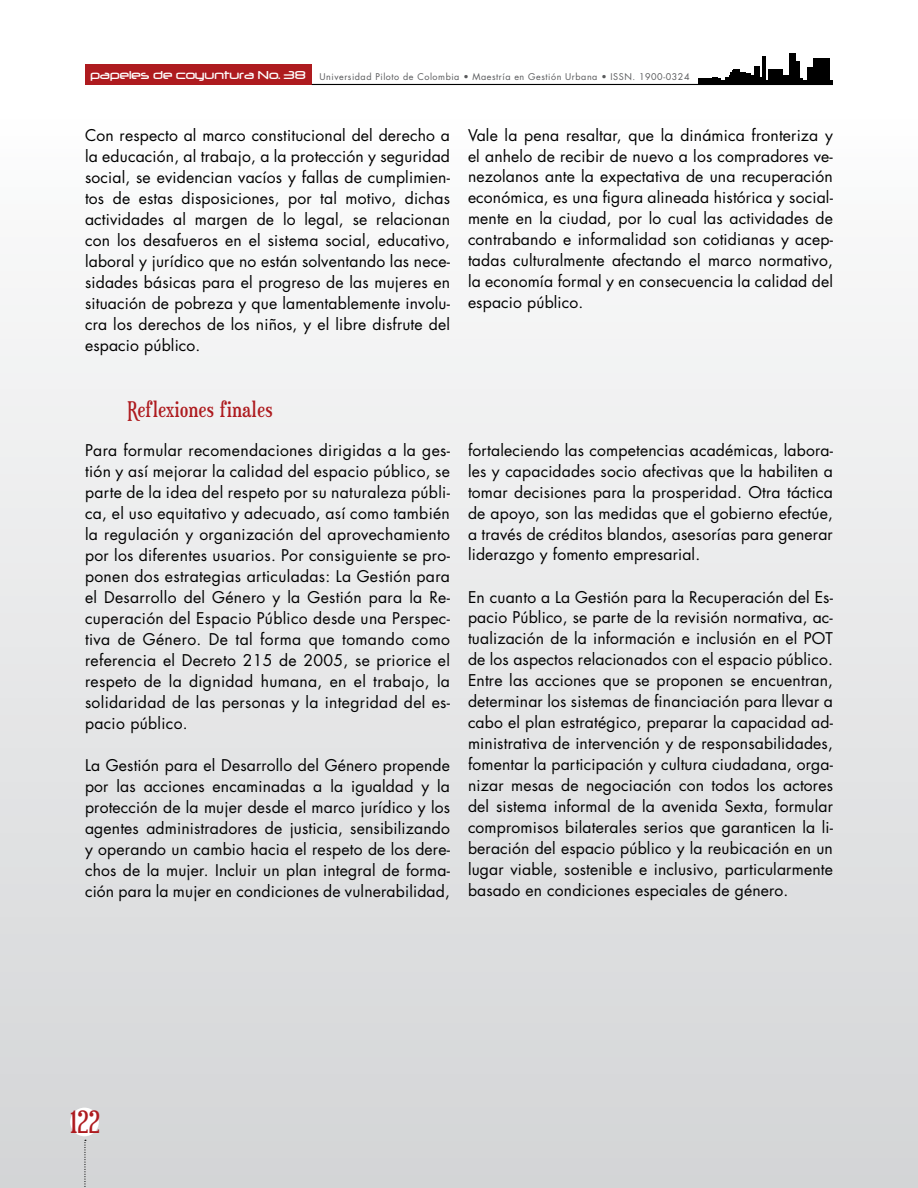
<style>
.page{position:relative;width:918px;height:1188px;background:#fff}
.page>*{position:absolute;margin:0;border:0;box-sizing:border-box;transform-origin:0 0}
.t1{font:30px "Euphorigenic";color:#ae1b1f}
.t2{font:21px "Euphorigenic";letter-spacing:.025em;color:#ae1b1f}
.t3{font:15.75px/21px "Futura Std";letter-spacing:.01em;color:#000;text-align:justify}
.t4{font:13.5px "Neuropol";color:#fff}
.t5{font:9px "Futura Std";letter-spacing:.06em;color:#58595b}
</style>
<div class="page">
<div style="left:0;top:0;width:918px;height:1188px;background:linear-gradient(to bottom,#fff,#d3d4d6)"></div>
<div style="left:85px;top:65px;width:226px;height:20px;background:#ae1b1f"></div>
<hr style="left:312px;top:84px;width:521px;height:1px;background:#000">
<div style="left:70px;top:1108px;width:29px;height:28px;background:#fff;border-radius:50%"></div>
<svg style="left:84px;top:1140px;width:2px;height:48px"></svg>
<div style="left:699px;top:80px;width:134px;height:5px;background:#000"></div>
<div style="left:814px;top:58px;width:16px;height:27px;background:#000"></div>
<div style="left:808px;top:67px;width:6px;height:18px;background:#000"></div>
<div style="left:789px;top:53px;width:6px;height:32px;background:#000"></div>
<div style="left:794px;top:61px;width:6px;height:24px;background:#000"></div>
<div style="left:781px;top:76px;width:9px;height:9px;background:#000"></div>
<div style="left:769px;top:69px;width:14px;height:16px;background:#000"></div>
<hr style="left:762px;top:57px;width:3px;height:28px;background:#000">
<div style="left:754px;top:66px;width:5px;height:19px;background:#000"></div>
<div style="left:745px;top:76px;width:9px;height:9px;background:#000"></div>
<div style="left:743px;top:74px;width:8px;height:11px;background:#000"></div>
<div style="left:738px;top:72px;width:8px;height:13px;background:#000"></div>
<div style="left:733px;top:69px;width:7px;height:16px;background:#000"></div>
<hr style="left:732px;top:71px;width:3px;height:14px;background:#000">
<svg style="left:716px;top:73px;width:16px;height:7px"></svg>
<div style="left:712px;top:77px;width:6px;height:8px;background:#000"></div>
<div style="left:699px;top:79px;width:13px;height:6px;background:#000"></div>
<p class="t4" style="left:90px;top:68px;width:217px">papeles de coyuntura No. 38</p>
<p class="t5" style="left:320px;top:71px;width:372px">Universidad Piloto de Colombia • Maestría en Gestión Urbana • ISSN. 1900-0324</p>
<p class="t3" style="left:85px;top:124px;width:366px">Con respecto al marco constitucional del derecho a la educación, al trabajo, a la protección y seguridad social, se evidencian vacíos y fallas de cumplimien&shy;tos de estas disposiciones, por tal motivo, dichas actividades al margen de lo legal, se relacionan con los desafueros en el sistema social, educativo, laboral y jurídico que no están solventando las nece&shy;sidades básicas para el progreso de las mujeres en situación de pobreza y que lamentablemente involu&shy;cra los derechos de los niños, y el libre disfrute del espacio público.</p>
<p class="t3" style="left:468px;top:124px;width:366px">Vale la pena resaltar, que la dinámica fronteriza y el anhelo de recibir de nuevo a los compradores ve&shy;nezolanos ante la expectativa de una recuperación económica, es una figura alineada histórica y social&shy;mente en la ciudad, por lo cual las actividades de contrabando e informalidad son cotidianas y acep&shy;tadas culturalmente afectando el marco normativo, la economía formal y en consecuencia la calidad del espacio público.</p>
<h2 class="t2" style="left:128px;top:397px;width:147px">Reflexiones finales</h2>
<p class="t3" style="left:85px;top:440px;width:367px">Para formular recomendaciones dirigidas a la ges&shy;tión y así mejorar la calidad del espacio público, se parte de la idea del respeto por su naturaleza públi&shy;ca, el uso equitativo y adecuado, así como también la regulación y organización del aprovechamiento por los diferentes usuarios. Por consiguiente se pro&shy;ponen dos estrategias articuladas: La Gestión para el Desarrollo del Género y la Gestión para la Re&shy;cuperación del Espacio Público desde una Perspec&shy;tiva de Género. De tal forma que tomando como referencia el Decreto 215 de 2005, se priorice el respeto de la dignidad humana, en el trabajo, la solidaridad de las personas y la integridad del es&shy;pacio público.</p>
<p class="t3" style="left:85px;top:754px;width:367px">La Gestión para el Desarrollo del Género propende por las acciones encaminadas a la igualdad y la protección de la mujer desde el marco jurídico y los agentes administradores de justicia, sensibilizando y operando un cambio hacia el respeto de los dere&shy;chos de la mujer. Incluir un plan integral de forma&shy;ción para la mujer en condiciones de vulnerabilidad,</p>
<p class="t3" style="left:468px;top:439px;width:367px">fortaleciendo las competencias académicas, labora&shy;les y capacidades socio afectivas que la habiliten a tomar decisiones para la prosperidad. Otra táctica de apoyo, son las medidas que el gobierno efectúe, a través de créditos blandos, asesorías para generar liderazgo y fomento empresarial.</p>
<p class="t3" style="left:468px;top:586px;width:367px">En cuanto a La Gestión para la Recuperación del Es&shy;pacio Público, se parte de la revisión normativa, ac&shy;tualización de la información e inclusión en el POT de los aspectos relacionados con el espacio público.<br>Entre las acciones que se proponen se encuentran, determinar los sistemas de financiación para llevar a cabo el plan estratégico, preparar la capacidad ad&shy;ministrativa de intervención y de responsabilidades, fomentar la participación y cultura ciudadana, orga&shy;nizar mesas de negociación con todos los actores del sistema informal de la avenida Sexta, formular compromisos bilaterales serios que garanticen la li&shy;beración del espacio público y la reubicación en un lugar viable, sostenible e inclusivo, particularmente basado en condiciones especiales de género.</p>
<h1 class="t1" style="left:71px;top:1104px;width:31px">122</h1>
</div>
